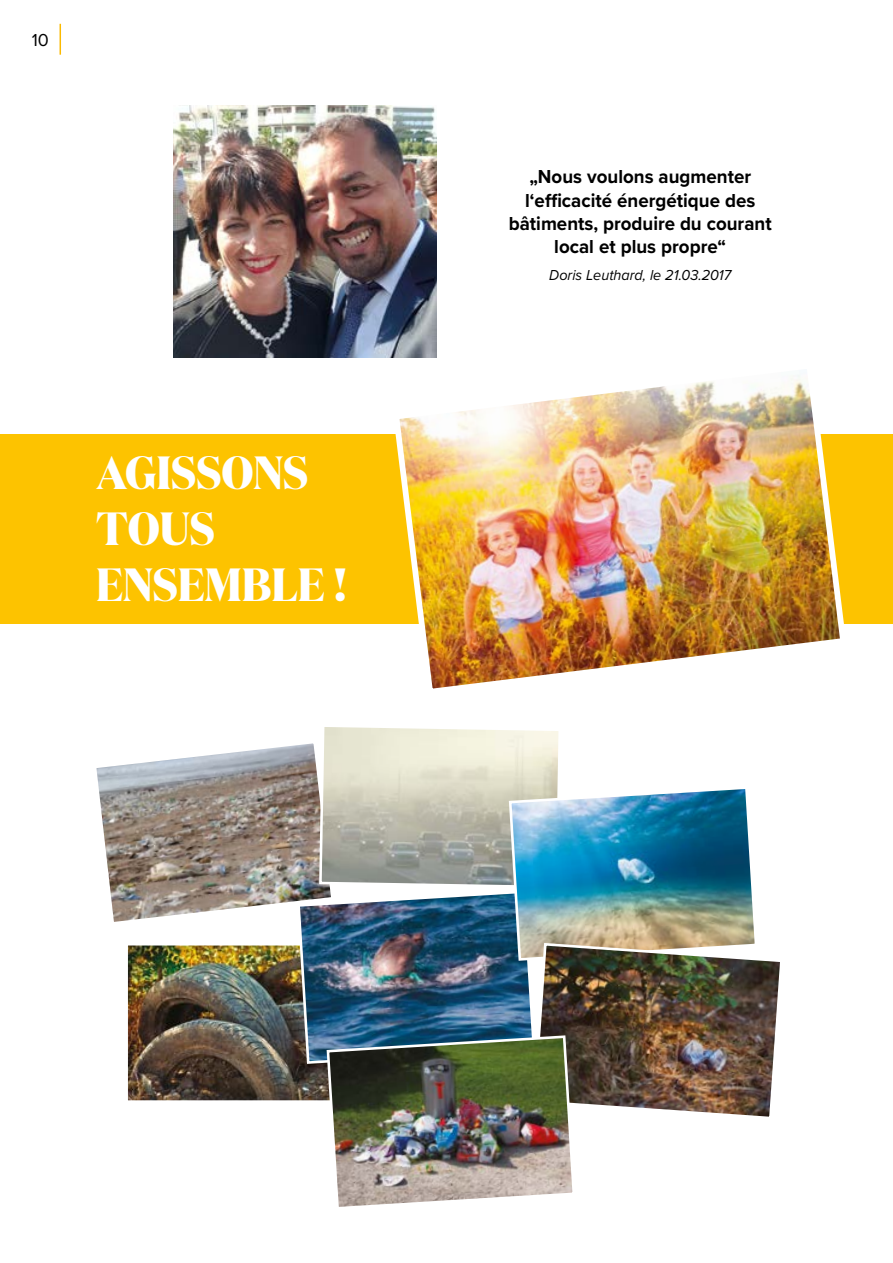
<style>
.page{position:relative;width:893px;height:1263px;background:#fff}
.page>*{position:absolute;margin:0;border:0;box-sizing:border-box;transform-origin:0 0}
.t1{font:700 46.5px/55.8px "Domaine Display Narrow";color:#fff}
.t2{font:700 19.5px/23.4px "Proxima Nova";color:#000;text-align:center;scale:.96 1}
.t3{font:18px "Proxima Nova";color:#000}
.t4{font:italic 15px "Proxima Nova";color:#000;scale:.96 1}
</style>
<div class="page">
<div style="left:0;top:434px;width:893px;height:190px;background:#fdc300"></div>
<svg style="left:96px;top:745px;width:200px;height:177px"></svg>
<img style="left:129px;top:947px;width:167px;height:152px">
<div style="left:125px;top:943px;width:240px;height:160px;border:3px solid #fff"></div>
<svg style="left:759px;top:960px;width:21px;height:157px"></svg>
<hr style="left:60px;top:24px;width:1px;height:31px;background:#fbba00">
<img style="left:173px;top:106px;width:263px;height:252px">
<img style="left:296px;top:727px;width:463px;height:480px">
<img style="left:395px;top:375px;width:449px;height:314px">
<p class="t3" style="left:32px;top:27px;width:19px">10</p>
<h1 class="t1" style="left:96px;top:445px;width:253px">AGISSONS<br>TOUS<br>ENSEMBLE !</h1>
<p class="t2" style="left:509px;top:164px;width:275px">„Nous voulons augmenter l‘efficacité énergétique des bâtiments, produire du courant local et plus propre“</p>
<p class="t4" style="left:549px;top:264px;width:191px">Doris Leuthard, le 21.03.2017</p>
</div>
